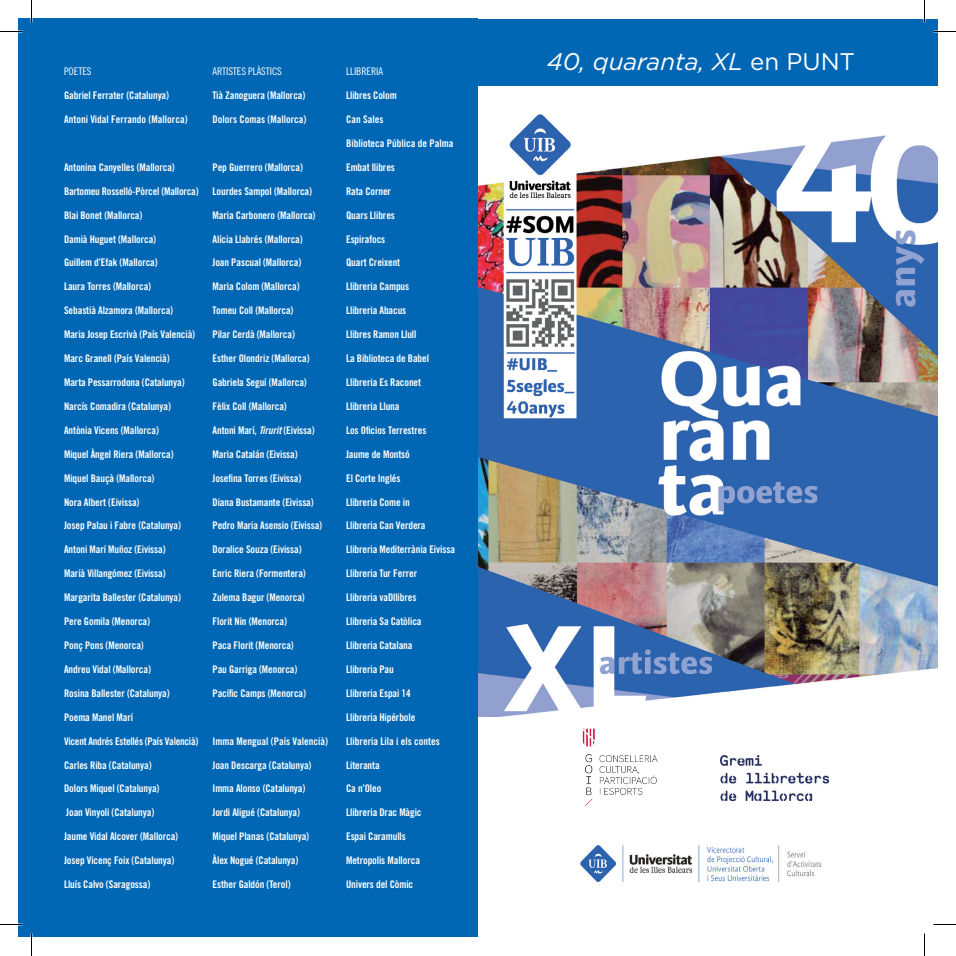
<style>
.page{position:relative;width:956px;height:956px;background:#fff}
.page>*{position:absolute;margin:0;border:0;box-sizing:border-box;transform-origin:0 0}
.t1{font:italic 24px "Gotham";color:#fff}
.t2{font:10.5px "Trade Gothic Bold Cond Twenty";letter-spacing:-.01em;color:#fff}
.t3{font:10.5px "Trade Gothic Cond Eighteen";letter-spacing:-.01em;color:#fff}
.s1{font-family:"Trade Gothic Bold Cond Twenty Obl"}
.s2{font-style:normal}
</style>
<div class="page">
<div style="left:478px;top:19px;width:459px;height:67px;background:#0167b4"></div>
<div style="left:19px;top:19px;width:459px;height:918px;background:#0167b4"></div>
<img style="left:720px;top:756px;width:109px;height:44px">
<img style="left:580px;top:845px;width:242px;height:37px">
<img style="left:582px;top:728px;width:76px;height:78px">
<img style="left:478px;top:114px;width:459px;height:602px">
<hr style="left:0;top:923px;width:22px;height:2px;background:#fff">
<hr style="left:923px;top:0;width:2px;height:23px;background:#fff">
<svg style="left:0;top:31px;width:22px;height:1px"></svg>
<svg style="left:933px;top:31px;width:23px;height:1px"></svg>
<svg style="left:0;top:924px;width:22px;height:1px"></svg>
<svg style="left:933px;top:924px;width:23px;height:1px"></svg>
<svg style="left:31px;top:0;width:1px;height:23px"></svg>
<svg style="left:31px;top:933px;width:1px;height:23px"></svg>
<svg style="left:924px;top:0;width:1px;height:23px"></svg>
<svg style="left:924px;top:933px;width:1px;height:23px"></svg>
<p class="t3" style="left:64px;top:65px;width:29px">POETES</p>
<p class="t3" style="left:213px;top:65px;width:71px">ARTISTES PLÀSTICS</p>
<p class="t3" style="left:346px;top:65px;width:39px">LLIBRERIA</p>
<p class="t2" style="left:64px;top:89px;width:107px">Gabriel Ferrater (Catalunya)</p>
<p class="t2" style="left:213px;top:89px;width:94px">Tià Zanoguera (Mallorca)</p>
<p class="t2" style="left:346px;top:89px;width:52px">Llibres Colom</p>
<p class="t2" style="left:64px;top:113px;width:125px">Antoni Vidal Ferrando (Mallorca)</p>
<p class="t2" style="left:213px;top:113px;width:95px">Dolors Comas (Mallorca)</p>
<p class="t2" style="left:346px;top:113px;width:39px">Can Sales</p>
<p class="t2" style="left:346px;top:137px;width:109px">Biblioteca Pública de Palma</p>
<p class="t2" style="left:64px;top:161px;width:112px">Antonina Canyelles (Mallorca)</p>
<p class="t2" style="left:213px;top:161px;width:92px">Pep Guerrero (Mallorca)</p>
<p class="t2" style="left:346px;top:161px;width:50px">Embat llibres</p>
<p class="t2" style="left:64px;top:185px;width:136px">Bartomeu Rosselló-Pòrcel (Mallorca)</p>
<p class="t2" style="left:213px;top:185px;width:101px">Lourdes Sampol (Mallorca)</p>
<p class="t2" style="left:346px;top:185px;width:46px">Rata Corner</p>
<p class="t2" style="left:64px;top:208px;width:80px">Blai Bonet (Mallorca)</p>
<p class="t2" style="left:213px;top:208px;width:104px">Maria Carbonero (Mallorca)</p>
<p class="t2" style="left:346px;top:208px;width:50px">Quars Llibres</p>
<p class="t2" style="left:64px;top:232px;width:94px">Damià Huguet (Mallorca)</p>
<p class="t2" style="left:213px;top:232px;width:92px">Alícia Llabrés (Mallorca)</p>
<p class="t2" style="left:346px;top:232px;width:41px">Espirafocs</p>
<p class="t2" style="left:64px;top:256px;width:95px">Guillem d’Efak (Mallorca)</p>
<p class="t2" style="left:213px;top:256px;width:90px">Joan Pascual (Mallorca)</p>
<p class="t2" style="left:346px;top:256px;width:56px">Quart Creixent</p>
<p class="t2" style="left:64px;top:280px;width:89px">Laura Torres (Mallorca)</p>
<p class="t2" style="left:213px;top:280px;width:88px">Maria Colom (Mallorca)</p>
<p class="t2" style="left:346px;top:280px;width:65px">Llibreria Campus</p>
<p class="t2" style="left:64px;top:304px;width:111px">Sebastià Alzamora (Mallorca)</p>
<p class="t2" style="left:213px;top:304px;width:82px">Tomeu Coll (Mallorca)</p>
<p class="t2" style="left:346px;top:304px;width:62px">Llibreria Abacus</p>
<p class="t2" style="left:64px;top:328px;width:133px">Maria Josep Escrivà (País Valencià)</p>
<p class="t2" style="left:213px;top:328px;width:84px">Pilar Cerdà (Mallorca)</p>
<p class="t2" style="left:346px;top:328px;width:72px">Llibres Ramon Llull</p>
<p class="t2" style="left:64px;top:352px;width:107px">Marc Granell (País Valencià)</p>
<p class="t2" style="left:213px;top:352px;width:99px">Esther Olondriz (Mallorca)</p>
<p class="t2" style="left:346px;top:352px;width:84px">La Biblioteca de Babel</p>
<p class="t2" style="left:64px;top:376px;width:122px">Marta Pessarrodona (Catalunya)</p>
<p class="t2" style="left:213px;top:376px;width:96px">Gabriela Seguí (Mallorca)</p>
<p class="t2" style="left:346px;top:376px;width:76px">Llibreria Es Raconet</p>
<p class="t2" style="left:64px;top:400px;width:108px">Narcís Comadira (Catalunya)</p>
<p class="t2" style="left:213px;top:400px;width:76px">Fèlix Coll (Mallorca)</p>
<p class="t2" style="left:346px;top:400px;width:55px">Llibreria Lluna</p>
<p class="t2" style="left:64px;top:424px;width:96px">Antònia Vicens (Mallorca)</p>
<p class="t2" style="left:213px;top:424px;width:104px">Antoni Marí, <span class="s1">Tirurit</span> (Eivissa)</p>
<p class="t2" style="left:346px;top:424px;width:82px">Los Oficios Terrestres</p>
<p class="t2" style="left:64px;top:448px;width:111px">Miquel Àngel Riera (Mallorca)</p>
<p class="t2" style="left:213px;top:448px;width:87px">Maria Catalán (Eivissa)</p>
<p class="t2" style="left:346px;top:448px;width:65px">Jaume de Montsó</p>
<p class="t2" style="left:64px;top:471px;width:92px">Miquel Bauçà (Mallorca)</p>
<p class="t2" style="left:213px;top:471px;width:90px">Josefina Torres (Eivissa)</p>
<p class="t2" style="left:346px;top:471px;width:56px">El Corte Inglés</p>
<p class="t2" style="left:64px;top:495px;width:77px">Nora Albert (Eivissa)</p>
<p class="t2" style="left:213px;top:495px;width:103px">Diana Bustamante (Eivissa)</p>
<p class="t2" style="left:346px;top:495px;width:65px">Llibreria Come in</p>
<p class="t2" style="left:64px;top:519px;width:118px">Josep Palau i Fabre (Catalunya)</p>
<p class="t2" style="left:213px;top:519px;width:111px">Pedro Maria Asensio (Eivissa)</p>
<p class="t2" style="left:346px;top:519px;width:81px">Llibreria Can Verdera</p>
<p class="t2" style="left:64px;top:543px;width:103px">Antoni Marí Muñoz (Eivissa)</p>
<p class="t2" style="left:213px;top:543px;width:91px">Doralice Souza (Eivissa)</p>
<p class="t2" style="left:346px;top:543px;width:110px">Llibreria Mediterrània Eivissa</p>
<p class="t2" style="left:64px;top:567px;width:103px">Marià Villangómez (Eivissa)</p>
<p class="t2" style="left:213px;top:567px;width:95px">Enric Riera (Formentera)</p>
<p class="t2" style="left:346px;top:567px;width:73px">Llibreria Tur Ferrer</p>
<p class="t2" style="left:64px;top:591px;width:118px">Margarita Ballester (Catalunya)</p>
<p class="t2" style="left:213px;top:591px;width:94px">Zulema Bagur (Menorca)</p>
<p class="t2" style="left:346px;top:591px;width:72px">Llibreria vaDllibres</p>
<p class="t2" style="left:64px;top:615px;width:87px">Pere Gomila (Menorca)</p>
<p class="t2" style="left:213px;top:615px;width:76px">Florit Nin (Menorca)</p>
<p class="t2" style="left:346px;top:615px;width:77px">Llibreria Sa Catòlica</p>
<p class="t2" style="left:64px;top:639px;width:81px">Ponç Pons (Menorca)</p>
<p class="t2" style="left:213px;top:639px;width:83px">Paca Florit (Menorca)</p>
<p class="t2" style="left:346px;top:639px;width:68px">Llibreria Catalana</p>
<p class="t2" style="left:64px;top:663px;width:88px">Andreu Vidal (Mallorca)</p>
<p class="t2" style="left:213px;top:663px;width:86px">Pau Garriga (Menorca)</p>
<p class="t2" style="left:346px;top:663px;width:49px">Llibreria Pau</p>
<p class="t2" style="left:64px;top:687px;width:107px">Rosina Ballester (Catalunya)</p>
<p class="t2" style="left:213px;top:687px;width:95px">Pacífic Camps (Menorca)</p>
<p class="t2" style="left:346px;top:687px;width:66px">Llibreria Espai 14</p>
<p class="t2" style="left:64px;top:711px;width:70px">Poema Manel Marí</p>
<p class="t2" style="left:346px;top:711px;width:71px">Llibreria Hipérbole</p>
<p class="t2" style="left:64px;top:734px;width:136px">Vicent Andrés Estellés (País Valencià)</p>
<p class="t2" style="left:213px;top:734px;width:117px">Imma Mengual (País Valencià)</p>
<p class="t2" style="left:346px;top:734px;width:95px">Llibreria Lila i els contes</p>
<p class="t2" style="left:64px;top:758px;width:89px">Carles Riba (Catalunya)</p>
<p class="t2" style="left:213px;top:758px;width:100px">Joan Descarga (Catalunya)</p>
<p class="t2" style="left:346px;top:758px;width:35px">Literanta</p>
<p class="t2" style="left:64px;top:782px;width:97px">Dolors Miquel (Catalunya)</p>
<p class="t2" style="left:213px;top:782px;width:94px">Imma Alonso (Catalunya)</p>
<p class="t2" style="left:346px;top:782px;width:37px">Ca n’Oleo</p>
<p class="t2" style="left:66px;top:806px;width:89px">Joan Vinyoli (Catalunya)</p>
<p class="t2" style="left:213px;top:806px;width:89px">Jordi Aligué (Catalunya)</p>
<p class="t2" style="left:346px;top:806px;width:77px">Llibreria Drac Màgic</p>
<p class="t2" style="left:64px;top:830px;width:116px">Jaume Vidal Alcover (Mallorca)</p>
<p class="t2" style="left:213px;top:830px;width:98px">Miquel Planas (Catalunya)</p>
<p class="t2" style="left:346px;top:830px;width:61px">Espai Caramulls</p>
<p class="t2" style="left:64px;top:854px;width:112px">Josep Vicenç Foix (Catalunya)</p>
<p class="t2" style="left:213px;top:854px;width:87px">Àlex Nogué (Catalunya)</p>
<p class="t2" style="left:346px;top:854px;width:75px">Metropolis Mallorca</p>
<p class="t2" style="left:64px;top:878px;width:88px">Lluís Calvo (Saragossa)</p>
<p class="t2" style="left:213px;top:878px;width:79px">Esther Galdón (Terol)</p>
<p class="t2" style="left:346px;top:878px;width:69px">Univers del Còmic</p>
<p class="t1" style="left:547px;top:46px;width:309px">40, quaranta, XL <span class="s2">en PUNT</span></p>
</div>
